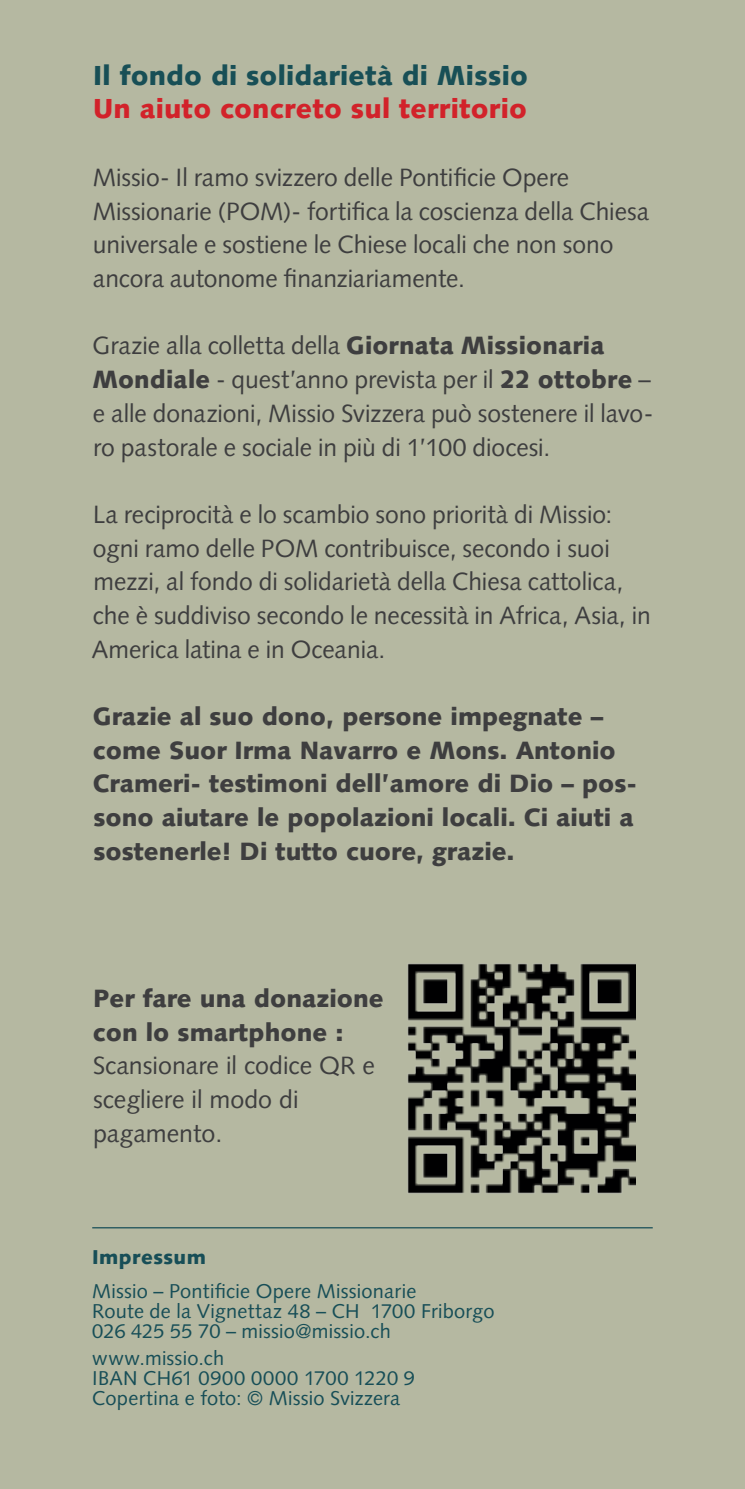
<style>
.page{position:relative;width:745px;height:1489px;background:#fff}
.page>*{position:absolute;margin:0;border:0;box-sizing:border-box;transform-origin:0 0}
.t1{font:900 27.5px "Syntax LT Std";letter-spacing:.01em;color:#184f56}
.t2{font:900 27.5px "Syntax LT Std";letter-spacing:.01em;color:#d2222a}
.t3{font:25px/33.8px "Syntax LT Std";color:#3e3e3f}
.t4{font:900 25px/33.8px "Syntax LT Std";color:#3e3e3f}
.t5{font:20px/20px "Syntax LT Std";letter-spacing:.01em;color:#174e57}
.t6{font:900 20px "Syntax LT Std";letter-spacing:.02em;color:#174e57}
.s1{font-weight:900}
</style>
<div class="page">
<div style="left:0;top:0;width:744px;height:1488px;background:#b5b8a1"></div>
<hr style="left:92px;top:1227px;width:560px;height:1px;background:#174e57">
<img style="left:408px;top:964px;width:226px;height:229px">
<p class="t1" style="left:93px;top:59px;width:436px">Il fondo di solidarietà di Missio</p>
<p class="t2" style="left:93px;top:92px;width:435px">Un aiuto concreto sul territorio</p>
<p class="t3" style="left:93px;top:161px;width:557px">Missio- Il ramo svizzero delle Pontificie Opere Missionarie (POM)- fortifica la coscienza della Chiesa universale e sostiene le Chiese locali che non sono ancora autonome finanziariamente.</p>
<p class="t3" style="left:92px;top:329px;width:562px">Grazie alla colletta della <span class="s1">Giornata Missionaria Mondiale</span> - quest’anno prevista per il <span class="s1">22 ottobre</span> – e alle donazioni, Missio Svizzera può sostenere il lavo&shy;ro pastorale e sociale in più di 1’100 diocesi.</p>
<p class="t3" style="left:92px;top:497px;width:560px">La reciprocità e lo scambio sono priorità di Missio: ogni ramo delle POM contribuisce, secondo i suoi mezzi, al fondo di solidarietà della Chiesa cattolica, che è suddiviso secondo le necessità in Africa, Asia, in America latina e in Oceania.</p>
<p class="t4" style="left:93px;top:699px;width:545px">Grazie al suo dono, persone impegnate – come Suor Irma Navarro e Mons. Antonio Crameri- testimoni dell’amore di Dio – pos&shy;sono aiutare le popolazioni locali. Ci aiuti a sostenerle! Di tutto cuore, grazie.</p>
<p class="t4" style="left:93px;top:981px;width:292px">Per fare una donazione con lo smartphone :</p>
<p class="t3" style="left:93px;top:1048px;width:283px">Scansionare il codice QR e scegliere il modo di pagamento.</p>
<p class="t6" style="left:92px;top:1244px;width:115px">Impressum</p>
<p class="t5" style="left:92px;top:1280px;width:403px">Missio – Pontificie Opere Missionarie<br>Route de la Vignettaz 48 – CH 1700 Friborgo<br>026 425 55 70 – missio@missio.ch</p>
<p class="t5" style="left:92px;top:1347px;width:324px">www.missio.ch<br>IBAN CH61 0900 0000 1700 1220 9<br>Copertina e foto: © Missio Svizzera</p>
</div>
